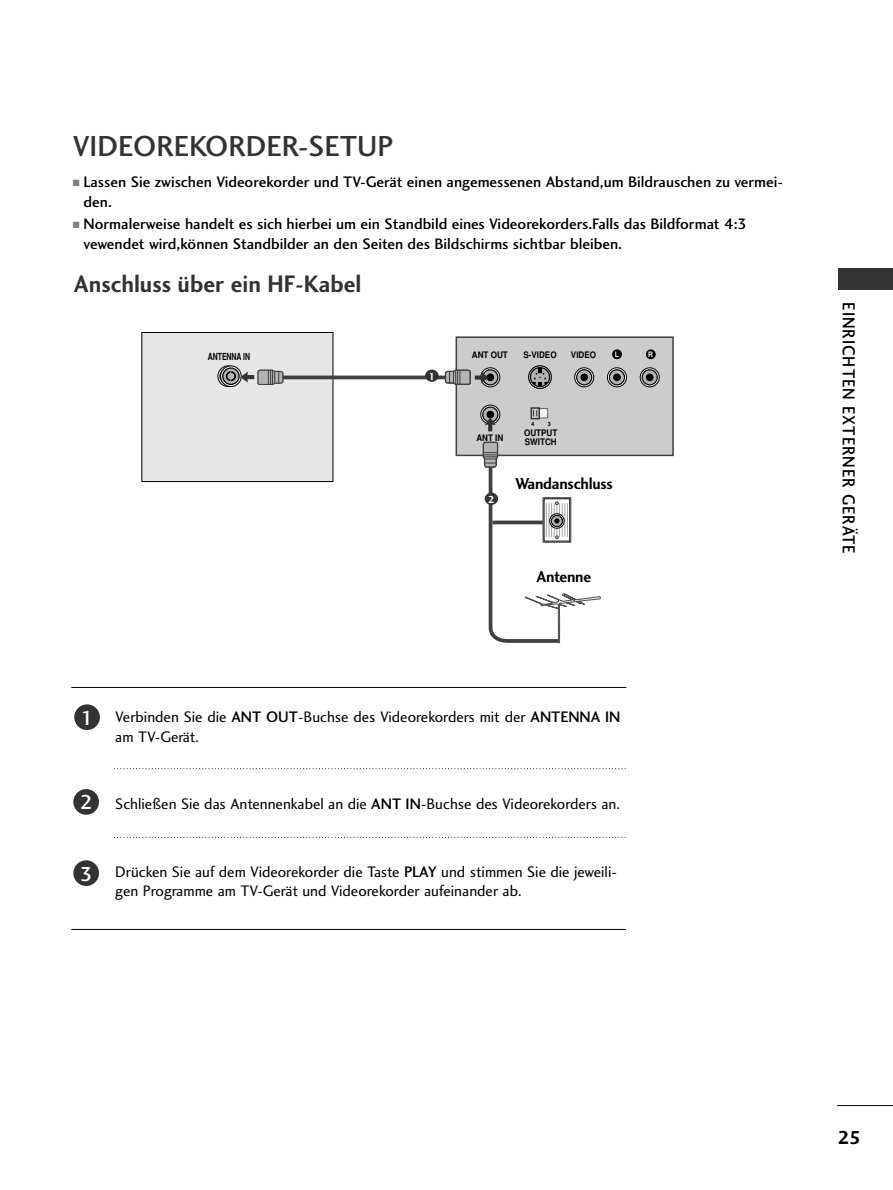
<style>
.page{position:relative;width:893px;height:1190px;background:#fff}
.page>*{position:absolute;margin:0;border:0;box-sizing:border-box;transform-origin:0 0}
.t1{font:30px "Charlotte Sans Medium Plain";color:#333}
.t2{font:24.75px "Charlotte Sans Bold Plain";color:#333;scale:.95 1}
.t3{font:21px "Charlotte Sans Medium Plain";color:#fff}
.t4{font:19.5px "Charlotte Sans Bold Plain";color:#000}
.t5{font:18px "Charlotte Sans Medium Plain";letter-spacing:.06em;color:#000;scale:.9 1}
.t6{font:16.5px "Charlotte Sans Bold Plain";letter-spacing:-.015em;color:#000;scale:.95 1}
.t7{font:15.75px/19.5px "Charlotte Sans Medium Plain";color:#000}
.t8{font:15.75px/19.5px "Charlotte Sans Book Plain";color:#000}
.t9{font:10.5px "Charlotte Sans Bold Plain";color:#fff}
.t10{font:700 9.75px "Helvetica";color:#000;scale:.71 1}
.t11{font:700 9px/8.9px "Helvetica";color:#000;scale:.9 1}
.t12{font:700 7.5px "Helvetica";color:#fff;scale:.9 1}
.s1{color:#808080}
.s2{font-family:"Charlotte Sans Medium Plain"}
</style>
<div class="page">
<hr style="left:837px;top:1105px;width:55px;height:1px;background:#000">
<div style="left:838px;top:268px;width:54px;height:21px;background:#333"></div>
<div style="left:141px;top:332px;width:192px;height:150px;background:#e6e6e6;border:1px solid #000"></div>
<div style="left:455px;top:336px;width:218px;height:120px;background:#ccc;border:2px solid #404040"></div>
<svg style="left:480px;top:367px;width:20px;height:20px"></svg>
<svg style="left:482px;top:369px;width:16px;height:16px"></svg>
<div style="left:487px;top:374px;width:7px;height:7px;background:#000;border:1px solid #000;border-radius:50%"></div>
<svg style="left:480px;top:405px;width:20px;height:19px"></svg>
<svg style="left:482px;top:406px;width:16px;height:17px"></svg>
<div style="left:487px;top:411px;width:7px;height:7px;background:#000;border:1px solid #000;border-radius:50%"></div>
<svg style="left:640px;top:367px;width:19px;height:20px"></svg>
<svg style="left:641px;top:369px;width:17px;height:16px"></svg>
<div style="left:646px;top:374px;width:7px;height:7px;background:#000;border:1px solid #000;border-radius:50%"></div>
<svg style="left:607px;top:367px;width:19px;height:20px"></svg>
<svg style="left:608px;top:369px;width:17px;height:16px"></svg>
<div style="left:613px;top:374px;width:7px;height:7px;background:#000;border:1px solid #000;border-radius:50%"></div>
<svg style="left:574px;top:367px;width:20px;height:20px"></svg>
<svg style="left:576px;top:369px;width:16px;height:16px"></svg>
<div style="left:580px;top:374px;width:7px;height:7px;background:#000;border:1px solid #000;border-radius:50%"></div>
<svg style="left:528px;top:366px;width:23px;height:22px"></svg>
<svg style="left:530px;top:367px;width:20px;height:20px"></svg>
<svg style="left:532px;top:367px;width:16px;height:19px"></svg>
<div style="left:539px;top:408px;width:9px;height:10px;background:#f2f2f2;border:1px solid #666"></div>
<svg style="left:530px;top:407px;width:10px;height:12px"></svg>
<svg style="left:533px;top:410px;width:4px;height:6px"></svg>
<svg style="left:482px;top:441px;width:119px;height:203px"></svg>
<svg style="left:484px;top:417px;width:11px;height:14px"></svg>
<div style="left:612px;top:349px;width:10px;height:10px;background:#000;border-radius:50%"></div>
<div style="left:646px;top:349px;width:9px;height:10px;background:#000;border-radius:50%"></div>
<svg style="left:284px;top:375px;width:160px;height:4px"></svg>
<svg style="left:217px;top:365px;width:22px;height:22px"></svg>
<svg style="left:220px;top:365px;width:21px;height:22px"></svg>
<svg style="left:222px;top:367px;width:18px;height:18px"></svg>
<svg style="left:223px;top:369px;width:61px;height:16px"></svg>
<svg style="left:444px;top:369px;width:44px;height:16px"></svg>
<div style="left:425px;top:369px;width:13px;height:13px;background:#333;border-radius:50%"></div>
<div style="left:484px;top:492px;width:14px;height:13px;background:#333;border-radius:50%"></div>
<hr style="left:71px;top:687px;width:555px;height:1px;background:#000">
<hr style="left:71px;top:929px;width:555px;height:1px;background:#000">
<svg style="left:114px;top:768px;width:512px;height:1px"></svg>
<svg style="left:114px;top:837px;width:512px;height:1px"></svg>
<div style="left:74px;top:704px;width:26px;height:26px;background:#333;border-radius:50%"></div>
<div style="left:73px;top:789px;width:26px;height:25px;background:#333;border-radius:50%"></div>
<div style="left:73px;top:860px;width:26px;height:26px;background:#333;border-radius:50%"></div>
<h1 class="t1" style="left:73px;top:135px;width:321px">VIDEOREKORDER-SETUP</h1>
<p class="t7" style="left:84px;top:174px;width:701px;text-indent:-11px"><span class="s1">■</span> Lassen Sie zwischen Videorekorder und TV-Gerät einen angemessenen Abstand,um Bildrauschen zu vermei&shy;den.</p>
<p class="t7" style="left:84px;top:216px;width:665px;text-indent:-11px"><span class="s1">■</span> Normalerweise handelt es sich hierbei um ein Standbild eines Videorekorders.Falls das Bildformat 4:3 vewendet wird,können Standbilder an den Seiten des Bildschirms sichtbar bleiben.</p>
<h2 class="t2" style="left:74px;top:274px;width:304px">Anschluss über ein HF-Kabel</h2>
<p class="t10" style="left:208px;top:353px;width:61px">ANTENNA IN</p>
<p class="t11" style="left:472px;top:351px;width:41px">ANT OUT</p>
<p class="t11" style="left:523px;top:351px;width:39px">S-VIDEO</p>
<p class="t11" style="left:571px;top:351px;width:30px">VIDEO</p>
<p class="t12" style="left:615px;top:351px;width:6px">L</p>
<p class="t12" style="left:648px;top:352px;width:7px">R</p>
<p class="t9" style="left:428px;top:372px;width:8px">1</p>
<p class="t11" style="left:476px;top:434px;width:31px">ANT IN</p>
<p class="t11" style="left:524px;top:429px;width:38px">OUTPUT<br>SWITCH</p>
<p class="t9" style="left:488px;top:495px;width:8px">2</p>
<p class="t6" style="left:515px;top:477px;width:104px">Wandanschluss</p>
<p class="t6" style="left:536px;top:570px;width:59px">Antenne</p>
<h3 class="t3" style="left:81px;top:710px;width:14px">1</h3>
<p class="t8" style="left:115px;top:708px;width:506px">Verbinden Sie die <span class="s2">ANT OUT</span>-Buchse des Videorekorders mit der <span class="s2">ANTENNA IN </span>am TV-Gerät.</p>
<h3 class="t3" style="left:80px;top:794px;width:14px">2</h3>
<p class="t8" style="left:115px;top:795px;width:506px">Schließen Sie das Antennenkabel an die <span class="s2">ANT IN</span>-Buchse des Videorekorders an.</p>
<h3 class="t3" style="left:80px;top:865px;width:14px">3</h3>
<p class="t8" style="left:115px;top:863px;width:503px">Drücken Sie auf dem Videorekorder die Taste <span class="s2">PLAY</span> und stimmen Sie die jeweili&shy;gen Programme am TV-Gerät und Videorekorder aufeinander ab.</p>
<p class="t5" style="left:855px;top:302px;width:280px;rotate:90deg">EINRICHTEN EXTERNER GERÄTE</p>
<p class="t4" style="left:837px;top:1129px;width:25px">25</p>
</div>
